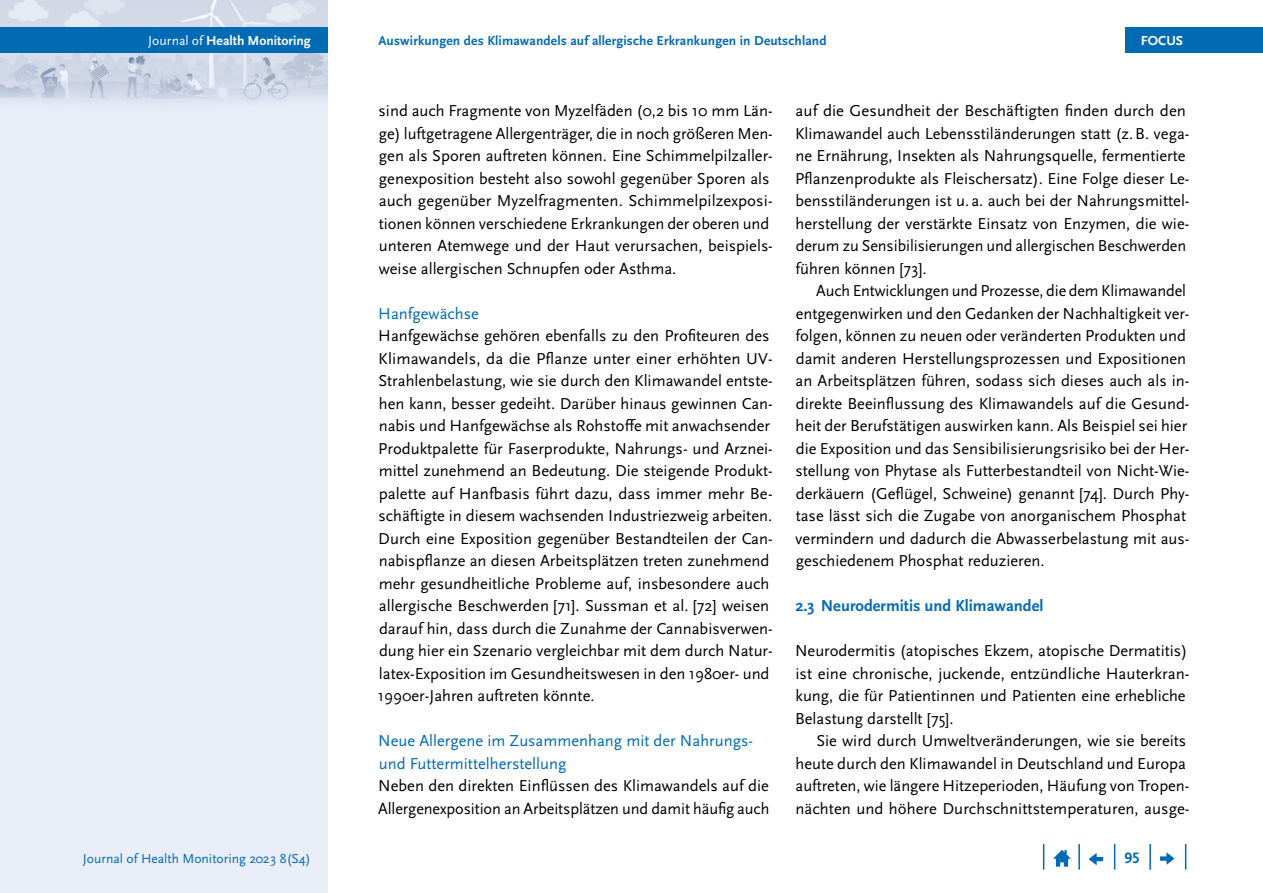
<style>
.page{position:relative;width:1263px;height:893px;background:#fff}
.page>*{position:absolute;margin:0;border:0;box-sizing:border-box;transform-origin:0 0}
.P-12_15_Standard{font:16.5px/22.5px "Scala Sans Pro";color:#000}
.P-12_15_Standard-Einzug{font:16.5px/22.5px "Scala Sans Pro";color:#000}
.P-12_15_Standard_T4{font:16.5px/22.5px "Scala Sans Pro";color:#000}
.H4-Subheads-TOC{font:16.5px/22.5px "Scala Sans Pro";color:#006ab4}
.H3-01-Num-solo{font:700 16.5px "Scala Sans Pro";color:#006ab4}
.t1{font:700 15.75px "Scala Sans Pro";color:#006ab4}
.t2{font:13.65px "Scala Sans Pro";color:#006ab4}
.t3{font:700 13.65px "Scala Sans Pro";color:#fff}
.t4{font:700 13.5px "Scala Sans Pro";letter-spacing:.01em;color:#006ab4}
.s1{font-weight:400}
</style>
<div class="page">
<div style="left:0;top:0;width:327px;height:893px;background:#eaeef9"></div>
<svg style="left:1185px;top:844px;width:1px;height:26px"></svg>
<hr style="left:1149px;top:844px;width:2px;height:26px;background:#006ab4">
<svg style="left:1114px;top:844px;width:1px;height:26px"></svg>
<hr style="left:1078px;top:844px;width:2px;height:26px;background:#006ab4">
<svg style="left:1043px;top:844px;width:1px;height:26px"></svg>
<div style="left:1126px;top:28px;width:137px;height:25px;background:#006ab4"></div>
<img style="left:0;top:0;width:327px;height:104px">
<div style="left:0;top:28px;width:327px;height:25px;background:#006ab4"></div>
<svg style="left:1053px;top:850px;width:18px;height:17px"></svg>
<svg style="left:1089px;top:853px;width:14px;height:12px"></svg>
<svg style="left:1160px;top:852px;width:14px;height:13px"></svg>
<p class="t3" style="left:148px;top:33px;width:164px"><span class="s1">Journal of</span> Health Monitoring</p>
<p class="t2" style="left:83px;top:850px;width:229px">Journal of Health Monitoring 2023 8(S4)</p>
<p class="t4" style="left:378px;top:33px;width:450px">Auswirkungen des Klimawandels auf allergische Erkrankungen in Deutschland</p>
<p class="t3" style="left:1141px;top:33px;width:44px">FOCUS</p>
<p class="P-12_15_Standard_T4" style="left:379px;top:99px;width:396px">sind auch Fragmente von Myzelfäden (0,2 bis 10 mm Län&shy;ge) luftgetragene Allergenträger, die in noch größeren Men&shy;gen als Sporen auftreten können. Eine Schimmelpilzaller&shy;genexposition besteht also sowohl gegenüber Sporen als auch gegenüber Myzelfragmenten. Schimmelpilzexposi&shy;tionen können verschiedene Erkrankungen der oberen und unteren Atemwege und der Haut verursachen, beispiels&shy;weise allergischen Schnupfen oder Asthma.</p>
<h4 class="H4-Subheads-TOC" style="left:378px;top:302px;width:102px">Hanfgewächse</h4>
<p class="P-12_15_Standard" style="left:378px;top:324px;width:396px">Hanfgewächse gehören ebenfalls zu den Profiteuren des Klimawandels, da die Pflanze unter einer erhöhten UV-Strahlenbelastung, wie sie durch den Klimawandel entste&shy;hen kann, besser gedeiht. Darüber hinaus gewinnen Can&shy;nabis und Hanfgewächse als Rohstoffe mit anwachsender Produktpalette für Faserprodukte, Nahrungs- und Arznei&shy;mittel zunehmend an Bedeutung. Die steigende Produkt&shy;palette auf Hanfbasis führt dazu, dass immer mehr Be&shy;schäftigte in diesem wachsenden Industriezweig arbeiten.<br>Durch eine Exposition gegenüber Bestandteilen der Can&shy;nabispflanze an diesen Arbeitsplätzen treten zunehmend mehr gesundheitliche Probleme auf, insbesondere auch allergische Beschwerden [71]. Sussman et al. [72] weisen darauf hin, dass durch die Zunahme der Cannabisverwen&shy;dung hier ein Szenario vergleichbar mit dem durch Natur&shy;latex-Exposition im Gesundheitswesen in den 1980er- und 1990er-Jahren auftreten könnte.</p>
<h4 class="H4-Subheads-TOC" style="left:378px;top:729px;width:376px">Neue Allergene im Zusammenhang mit der Nahrungs&shy;und Futtermittelherstellung</h4>
<p class="P-12_15_Standard" style="left:378px;top:774px;width:393px">Neben den direkten Einflüssen des Klimawandels auf die<br>Allergenexposition an Arbeitsplätzen und damit häufig auch</p>
<p class="P-12_15_Standard" style="left:795px;top:99px;width:396px">auf die Gesundheit der Beschäftigten finden durch den Klimawandel auch Lebensstiländerungen statt (z.B. vega&shy;ne Ernährung, Insekten als Nahrungsquelle, fermentierte Pflanzenprodukte als Fleischersatz). Eine Folge dieser Le&shy;bensstiländerungen ist u. a. auch bei der Nahrungsmittel&shy;herstellung der verstärkte Einsatz von Enzymen, die wie&shy;derum zu Sensibilisierungen und allergischen Beschwerden führen können [73].</p>
<p class="P-12_15_Standard-Einzug" style="left:795px;top:279px;width:396px;text-indent:21px">Auch Entwicklungen und Prozesse, die dem Klimawandel entgegenwirken und den Gedanken der Nachhaltigkeit ver&shy;folgen, können zu neuen oder veränderten Produkten und damit anderen Herstellungsprozessen und Expositionen an Arbeitsplätzen führen, sodass sich dieses auch als in&shy;direkte Beeinflussung des Klimawandels auf die Gesund&shy;heit der Berufstätigen auswirken kann. Als Beispiel sei hier die Exposition und das Sensibilisierungsrisiko bei der Her&shy;stellung von Phytase als Futterbestandteil von Nicht-Wie&shy;derkäuern (Geflügel, Schweine) genannt [74]. Durch Phy&shy;tase lässt sich die Zugabe von anorganischem Phosphat vermindern und dadurch die Abwasserbelastung mit aus&shy;geschiedenem Phosphat reduzieren.</p>
<h3 class="H3-01-Num-solo" style="left:795px;top:596px;width:250px">2.3 Neurodermitis und Klimawandel</h3>
<p class="P-12_15_Standard" style="left:795px;top:639px;width:396px">Neurodermitis (atopisches Ekzem, atopische Dermatitis) ist eine chronische, juckende, entzündliche Hauterkran&shy;kung, die für Patientinnen und Patienten eine erhebliche Belastung darstellt [75].</p>
<p class="P-12_15_Standard-Einzug" style="left:795px;top:729px;width:396px;text-indent:21px">Sie wird durch Umweltveränderungen, wie sie bereits heute durch den Klimawandel in Deutschland und Europa auftreten, wie längere Hitzeperioden, Häufung von Tropen&shy;nächten und höhere Durchschnittstemperaturen, ausge-</p>
<p class="t1" style="left:1124px;top:849px;width:17px">95</p>
</div>
